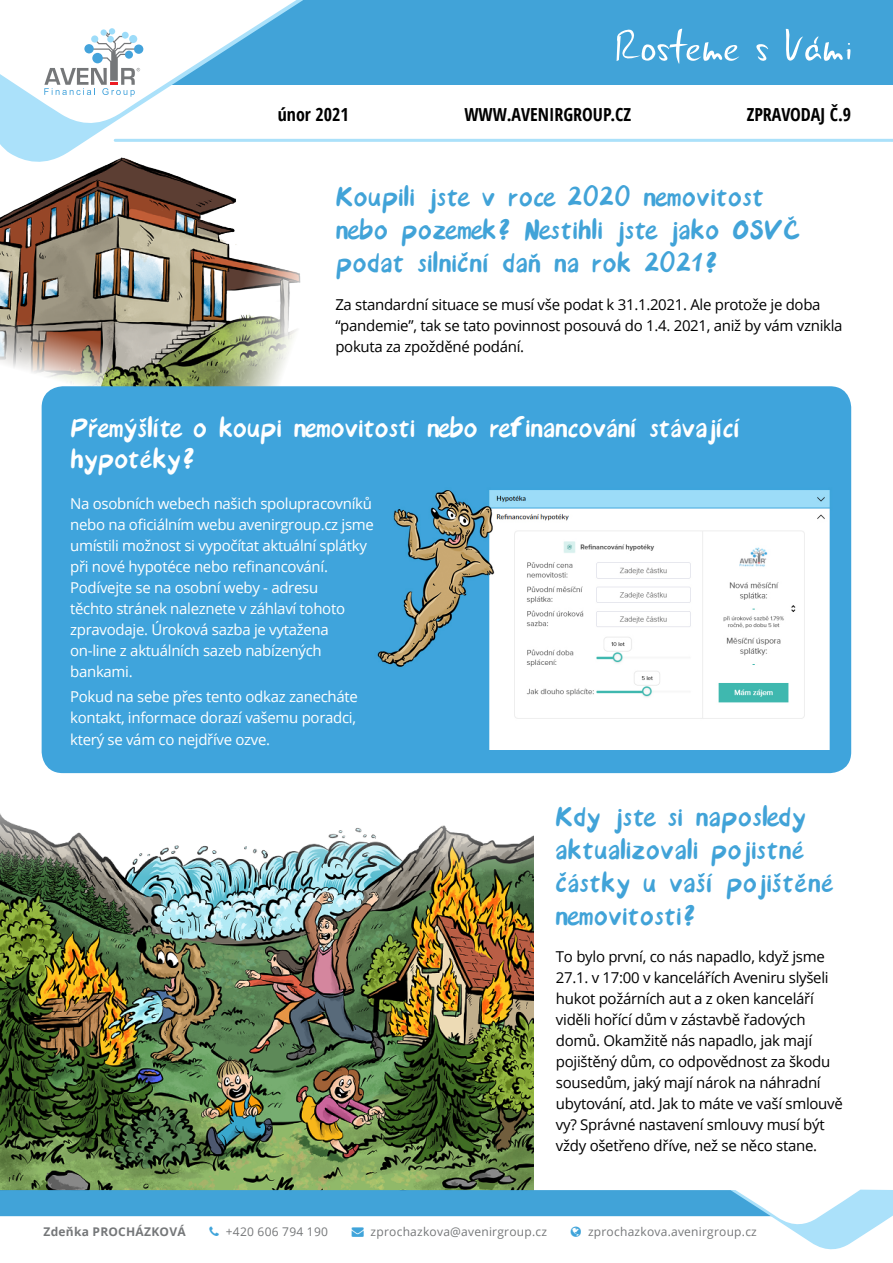
<style>
.page{position:relative;width:893px;height:1263px;background:#fff}
.page>*{position:absolute;margin:0;border:0;box-sizing:border-box;transform-origin:0 0}
.t1{font:36px/33px "Avenir Font";color:#41a3d8}
.t2{font:36px/31.5px "Avenir Font";letter-spacing:-.015em;color:#fff}
.t3{font:700 condensed 18px "Open Sans";color:#000}
.t4{font:15px/21px "Open Sans";letter-spacing:-.02em;color:#000}
.t5{font:15px/21px "Open Sans";letter-spacing:-.02em;color:#fff}
.t6{font:12px "Open Sans";letter-spacing:.02em;color:#757779}
.t7{font:700 12px "Open Sans";letter-spacing:.02em;color:#757779}
.s1{color:#40a4da}
</style>
<div class="page">
<img style="left:0;top:138px;width:359px;height:248px">
<svg style="left:0;top:298px;width:115px;height:158px"></svg>
<div style="left:42px;top:386px;width:809px;height:387px;background:#3fa4dc;border-radius:21px"></div>
<img style="left:0;top:659px;width:533px;height:530px">
<img style="left:355px;top:490px;width:475px;height:259px">
<div style="left:22px;top:0;width:871px;height:85px;background:#41a3d8"></div>
<svg style="left:0;top:0;width:328px;height:168px"></svg>
<svg style="left:617px;top:29px;width:123px;height:35px"></svg>
<svg style="left:756px;top:44px;width:13px;height:17px"></svg>
<svg style="left:786px;top:29px;width:64px;height:32px"></svg>
<svg style="left:0;top:0;width:302px;height:129px"></svg>
<hr style="left:115px;top:139px;width:778px;height:3px;background:#abe1fa">
<svg style="left:0;top:1189px;width:893px;height:61px"></svg>
<p class="t3" style="left:278px;top:101px;width:72px">únor 2021</p>
<p class="t3" style="left:464px;top:101px;width:168px">WWW.AVENIRGROUP.CZ</p>
<p class="t3" style="left:747px;top:101px;width:106px">ZPRAVODAJ Č.9</p>
<h1 class="t1" style="left:335px;top:181px;width:466px">Koupili jste v roce 2020 nemovitost nebo pozemek? Nestihli jste jako OSVČ podat silniční daň na rok 2021?</h1>
<p class="t4" style="left:335px;top:294px;width:509px">Za standardní situace se musí vše podat k 31.1.2021. Ale protože je doba “pandemie”, tak se tato povinnost posouvá do 1.4. 2021, aniž by vám vznikla pokuta za zpožděné podání.</p>
<h1 class="t2" style="left:70px;top:413px;width:672px">Přemýšlíte o koupi nemovitosti nebo refinancování stávající hypotéky?</h1>
<p class="t5" style="left:70px;top:493px;width:305px">Na osobních webech našich spolupracovníků nebo na oficiálním webu avenirgroup.cz jsme umístili možnost si vypočítat aktuální splátky při nové hypotéce nebo refinancování.<br>Podívejte se na osobní weby - adresu<br>těchto stránek naleznete v záhlaví tohoto zpravodaje. Úroková sazba je vytažena on-line z aktuálních sazeb nabízených bankami.</p>
<p class="t5" style="left:70px;top:686px;width:289px">Pokud na sebe přes tento odkaz zanecháte kontakt, informace dorazí vašemu poradci, který se vám co nejdříve ozve.</p>
<h1 class="t1" style="left:555px;top:801px;width:281px">Kdy jste si naposledy aktualizovali pojistné částky u vaší pojištěné nemovitosti?</h1>
<p class="t4" style="left:556px;top:946px;width:288px">To bylo první, co nás napadlo, když jsme 27.1. v 17:00 v kancelářích Aveniru slyšeli hukot požárních aut a z oken kanceláří viděli hořící dům v zástavbě řadových domů. Okamžitě nás napadlo, jak mají pojištěný dům, co odpovědnost za škodu sousedům, jaký mají nárok na náhradní ubytování, atd. Jak to máte ve vaší smlouvě vy? Správné nastavení smlouvy musí být vždy ošetřeno dříve, než se něco stane.</p>
<p class="t7" style="left:44px;top:1223px;width:144px">Zdeňka PROCHÁZKOVÁ</p>
<p class="t6" style="left:226px;top:1223px;width:104px">+420 606 794 190</p>
<p class="t6" style="left:352px;top:1223px;width:197px"><span class="s1">→</span> zprochazkova@avenirgroup.cz</p>
<p class="t6" style="left:588px;top:1223px;width:170px">zprochazkova.avenirgroup.cz</p>
</div>
